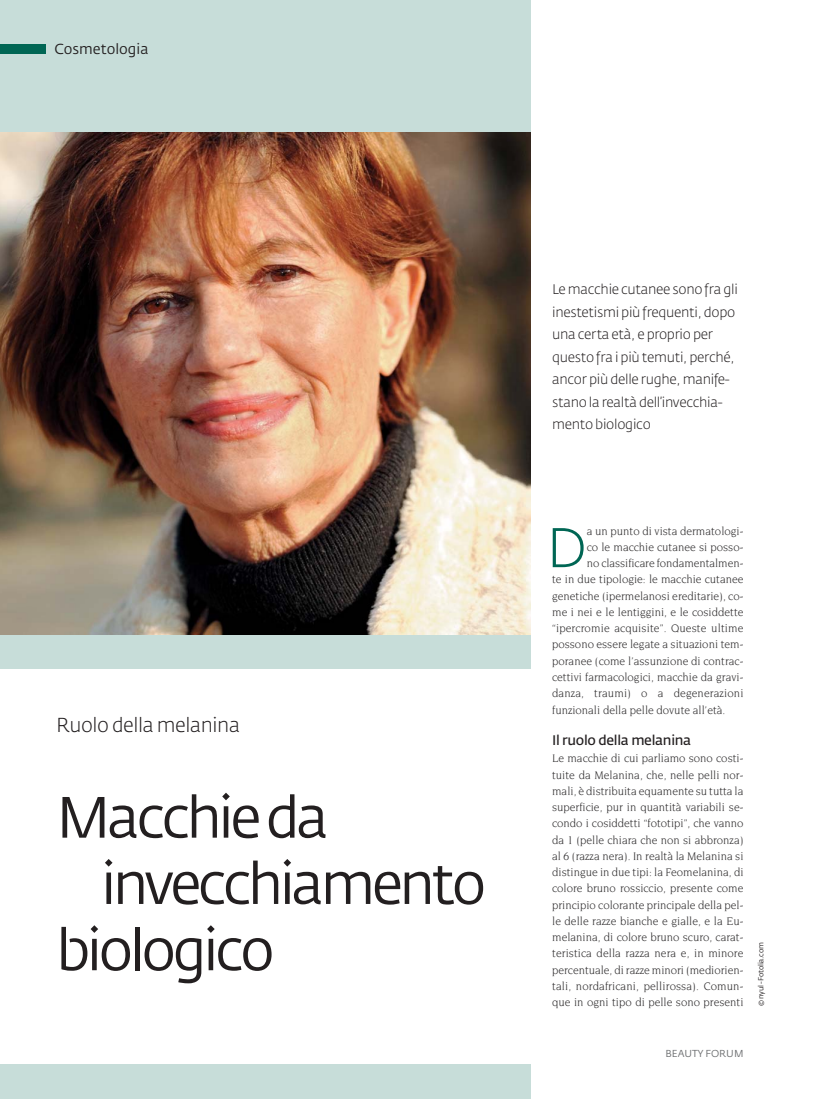
<style>
.page{position:relative;width:815px;height:1099px;background:#fff}
.page>*{position:absolute;margin:0;border:0;box-sizing:border-box;transform-origin:0 0}
.t1{font:57.5px "Fedra Sans Pro";letter-spacing:-.065em;color:#231f20}
.t2{font:300 55.25px "Fedra Sans Pro";color:#006654}
.t3{font:300 20px "Fedra Sans Pro";letter-spacing:-.02em;color:#231f20}
.t4{font:14.38px "Fedra Sans Pro";color:#231f20}
.t5{font:300 13.75px/22.5px "Fedra Sans Pro";letter-spacing:-.02em;color:#231f20}
.t6{font:600 13.75px "Fedra Sans Pro";letter-spacing:-.02em;color:#231f20}
.t7{font:11.88px/16.2px "Novarese";color:#2e2c2d;text-align:justify;scale:.96 1}
.t8{font:10px "Fedra Sans Pro";color:#6c6e70}
.t9{font:7.25px "Fedra Sans Pro";letter-spacing:-.035em;color:#231f20}
</style>
<div class="page">
<div style="left:0;top:633px;width:531px;height:35px;background:#c7ddd9"></div>
<div style="left:0;top:0;width:531px;height:154px;background:#c7ddd9"></div>
<div style="left:0;top:1063px;width:531px;height:35px;background:#c7ddd9"></div>
<img style="left:0;top:132px;width:531px;height:502px">
<div style="left:0;top:44px;width:45px;height:10px;background:#006654"></div>
<p class="t4" style="left:55px;top:44px;width:95px">Cosmetologia</p>
<h3 class="t3" style="left:56px;top:718px;width:186px">Ruolo della melanina</h3>
<h1 class="t1" style="left:56px;top:796px;width:274px">Macchie da</h1>
<h1 class="t1" style="left:101px;top:863px;width:387px">invecchiamento</h1>
<h1 class="t1" style="left:56px;top:929px;width:220px">biologico</h1>
<p class="t5" style="left:552px;top:280px;width:187px">Le macchie cutanee sono fra gli inestetismi più frequenti, dopo una certa età, e proprio per questo fra i più temuti, perché, ancor più delle rughe, manife&shy;stano la realtà dell’invecchia&shy;mento biologico</p>
<h2 class="t2" style="left:546px;top:528px;width:42px">D</h2>
<p class="t7" style="left:587px;top:523px;width:165px">a un punto di vista dermatologi-</p>
<p class="t7" style="left:587px;top:539px;width:165px">co le macchie cutanee si posso-</p>
<p class="t7" style="left:587px;top:556px;width:165px">no classificare fondamentalmen-</p>
<p class="t7" style="left:552px;top:572px;width:201px">te in due tipologie: le macchie cutanee</p>
<p class="t7" style="left:552px;top:588px;width:201px">genetiche (ipermelanosi ereditarie), co-</p>
<p class="t7" style="left:552px;top:604px;width:201px">me i nei e le lentiggini, e le cosiddette</p>
<p class="t7" style="left:552px;top:621px;width:201px">“ipercromie acquisite”. Queste ultime</p>
<p class="t7" style="left:552px;top:637px;width:201px">possono essere legate a situazioni tem-</p>
<p class="t7" style="left:552px;top:653px;width:201px">poranee (come l’assunzione di contrac-</p>
<p class="t7" style="left:552px;top:669px;width:201px">cettivi farmacologici, macchie da gravi-</p>
<p class="t7" style="left:552px;top:686px;width:201px">danza, traumi) o a degenerazioni</p>
<p class="t7" style="left:552px;top:702px;width:182px">funzionali della pelle dovute all’età.</p>
<p class="t6" style="left:552px;top:735px;width:141px">Il ruolo della melanina</p>
<p class="t7" style="left:552px;top:751px;width:201px">Le macchie di cui parliamo sono costi&shy;tuite da Melanina, che, nelle pelli nor&shy;mali, è distribuita equamente su tutta la superficie, pur in quantità variabili se&shy;condo i cosiddetti “fototipi”, che vanno da 1 (pelle chiara che non si abbronza) al 6 (razza nera). In realtà la Melanina si distingue in due tipi: la Feomelanina, di colore bruno rossiccio, presente come principio colorante principale della pel&shy;le delle razze bianche e gialle, e la Eu&shy;melanina, di colore bruno scuro, carat&shy;teristica della razza nera e, in minore percentuale, di razze minori (mediorien&shy;tali, nordafricani, pellirossa). Comun&shy;que in ogni tipo di pelle sono presenti</p>
<p class="t9" style="left:758px;top:1005px;width:65px;rotate:-90deg">© nyul - Fotolia.com</p>
<p class="t8" style="left:665px;top:1049px;width:80px">BEAUTY FORUM</p>
</div>
